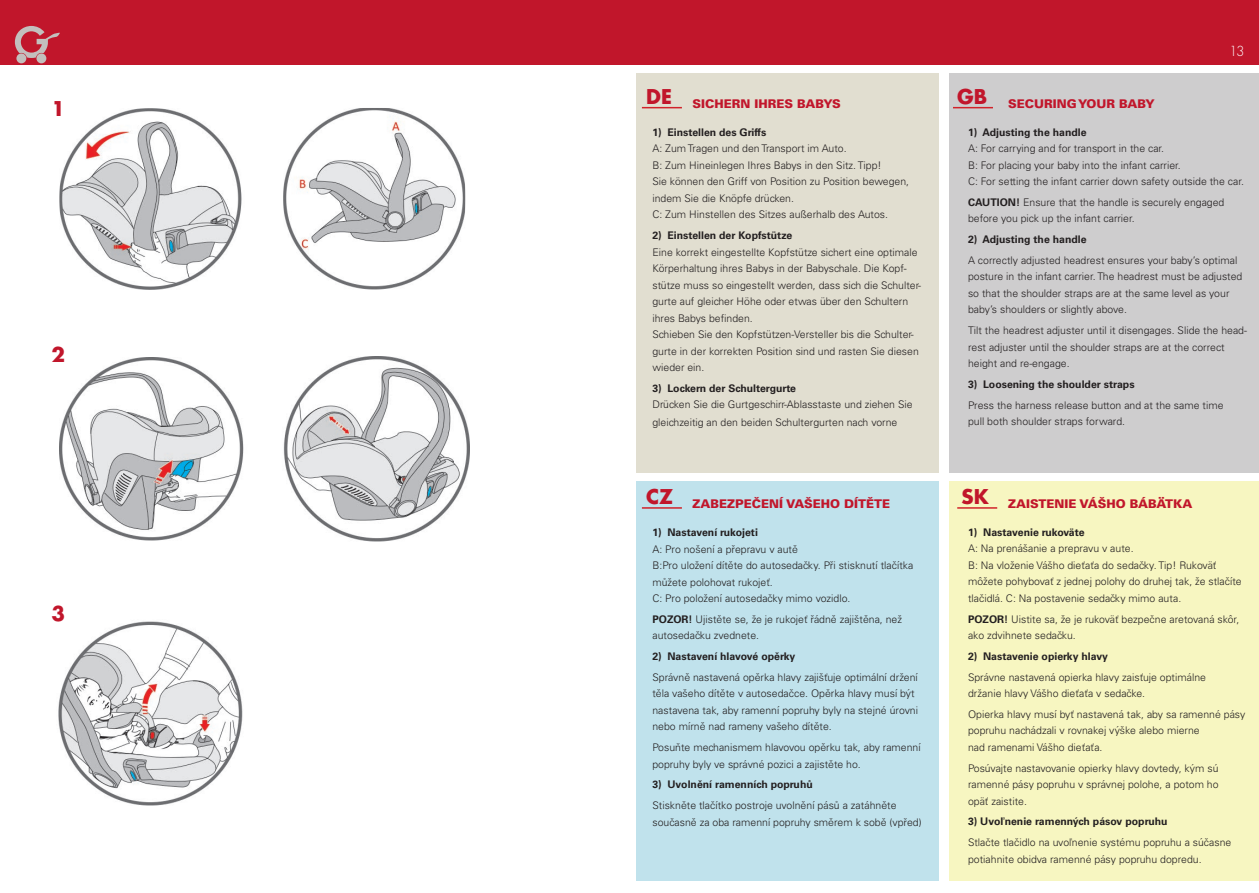
<style>
.page{position:relative;width:1259px;height:893px;background:#fff}
.page>*{position:absolute;margin:0;border:0;box-sizing:border-box;transform-origin:0 0}
.t1{font:700 19.8px "Futura";color:#c1162b}
.t2{font:300 13.5px "Futura";color:#fff}
.t3{font:900 12px "Univers CE";color:#c1162b}
.t4{font:300 10.5px/16.5px "Univers CE";color:#231f20}
.t5{font:700 10.5px "Univers CE";color:#231f20}
.s1{font-weight:700}
</style>
<div class="page">
<div style="left:0;top:0;width:1259px;height:65px;background:#c1162b"></div>
<svg style="left:15px;top:26px;width:45px;height:32px"></svg>
<div style="left:16px;top:53px;width:10px;height:10px;background:#c3bfbd;border-radius:50%"></div>
<div style="left:36px;top:53px;width:10px;height:10px;background:#c3bfbd;border-radius:50%"></div>
<div style="left:636px;top:73px;width:303px;height:400px;background:#e1ded0"></div>
<div style="left:949px;top:73px;width:310px;height:400px;background:#cecdce"></div>
<div style="left:636px;top:482px;width:303px;height:399px;background:#c0e2ec"></div>
<div style="left:949px;top:482px;width:310px;height:399px;background:#f7f6c1"></div>
<hr style="left:642px;top:107px;width:40px;height:1px;background:#d1232a">
<hr style="left:642px;top:507px;width:40px;height:2px;background:#d1232a">
<hr style="left:957px;top:507px;width:40px;height:2px;background:#d1232a">
<hr style="left:953px;top:107px;width:40px;height:1px;background:#d1232a">
<img style="left:59px;top:108px;width:183px;height:182px">
<img style="left:283px;top:108px;width:182px;height:182px">
<img style="left:59px;top:357px;width:185px;height:183px">
<img style="left:58px;top:621px;width:185px;height:185px">
<img style="left:283px;top:357px;width:186px;height:185px">
<h1 class="t1" style="left:51px;top:96px;width:15px">1</h1>
<h1 class="t1" style="left:51px;top:341px;width:15px">2</h1>
<h1 class="t1" style="left:51px;top:601px;width:15px">3</h1>
<p class="t2" style="left:1229px;top:43px;width:17px">13</p>
<h1 class="t1" style="left:646px;top:83px;width:27px">DE</h1>
<p class="t3" style="left:692px;top:96px;width:150px">SICHERN IHRES BABYS</p>
<h1 class="t1" style="left:957px;top:83px;width:32px">GB</h1>
<p class="t3" style="left:1008px;top:96px;width:10px">SECUR</p>
<p class="t3" style="left:1052px;top:96px;width:29px">ING YOUR</p>
<p class="t3" style="left:1119px;top:96px;width:10px">BABY</p>
<p class="t5" style="left:652px;top:126px;width:115px">1) Einstellen des Griffs</p>
<p class="t4" style="left:652px;top:141px;width:258px">A: Zum Tragen und den Transport im Auto.<br>B: Zum Hineinlegen Ihres Babys in den Sitz. Tipp!<br>Sie können den Griff von Position zu Position bewegen, indem Sie die Knöpfe drücken.<br>C: Zum Hinstellen des Sitzes außerhalb des Autos.</p>
<p class="t5" style="left:652px;top:229px;width:141px">2) Einstellen der Kopfstütze</p>
<p class="t4" style="left:652px;top:244px;width:270px">Eine korrekt eingestellte Kopfstütze sichert eine optimale Körperhaltung ihres Babys in der Babyschale. Die Kopf&shy;stütze muss so eingestellt werden, dass sich die Schulter&shy;gurte auf gleicher Höhe oder etwas über den Schultern ihres Babys befinden.<br>Schieben Sie den Kopfstützen-Versteller bis die Schulter&shy;gurte in der korrekten Position sind und rasten Sie diesen wieder ein.</p>
<p class="t5" style="left:652px;top:382px;width:145px">3) Lockern der Schultergurte</p>
<p class="t4" style="left:652px;top:396px;width:262px;line-height:18px">Drücken Sie die Gurtgeschirr-Ablasstaste und ziehen Sie gleichzeitig an den beiden Schultergurten nach vorne</p>
<p class="t5" style="left:968px;top:126px;width:120px">1) Adjusting the handle</p>
<p class="t4" style="left:968px;top:140px;width:277px">A: For carrying and for transport in the car.<br>B: For placing your baby into the infant carrier.<br>C: For setting the infant carrier down safety outside the car.</p>
<p class="t5" style="left:968px;top:196px;width:15px">Caution</p>
<p class="t4" style="left:968px;top:194px;width:258px;text-indent:48px"><span class="s1">!</span> Ensure that the handle is securely engaged before you pick up the infant carrier.</p>
<p class="t5" style="left:968px;top:233px;width:120px">2) Adjusting the handle</p>
<p class="t4" style="left:968px;top:252px;width:276px">A correctly adjusted headrest ensures your baby’s optimal posture in the infant carrier. The headrest must be adjusted so that the shoulder straps are at the same level as your baby’s shoulders or slightly above.</p>
<p class="t4" style="left:968px;top:322px;width:280px">Tilt the headrest adjuster until it disengages. Slide the head&shy;rest adjuster until the shoulder straps are at the correct height and re-engage.</p>
<p class="t5" style="left:968px;top:378px;width:168px">3) Loosening the shoulder straps</p>
<p class="t4" style="left:968px;top:397px;width:257px">Press the harness release button and at the same time pull both shoulder straps forward.</p>
<h1 class="t1" style="left:646px;top:484px;width:29px">CZ</h1>
<h1 class="t1" style="left:961px;top:484px;width:29px">SK</h1>
<p class="t3" style="left:692px;top:497px;width:199px">ZABEZPEČENÍ VAŠEHO DÍTĚTE</p>
<p class="t3" style="left:1008px;top:497px;width:186px">ZAISTENIE VÁŠHO BÁBÄTKA</p>
<p class="t5" style="left:652px;top:526px;width:107px">1) Nastavení rukojeti</p>
<p class="t4" style="left:652px;top:541px;width:262px">A: Pro nošení a přepravu v autě<br>B:Pro uložení dítěte do autosedačky. Při stisknutí tlačítka můžete polohovat rukojeť.<br>C: Pro položení autosedačky mimo vozidlo.</p>
<p class="t4" style="left:652px;top:611px;width:251px"><span class="s1">POZOR!</span> Ujistěte se, že je rukojeť řádně zajištěna, než autosedačku zvednete.</p>
<p class="t5" style="left:652px;top:650px;width:144px">2) Nastavení hlavové opěrky</p>
<p class="t4" style="left:652px;top:669px;width:267px">Správně nastavená opěrka hlavy zajišťuje optimální držení těla vašeho dítěte v autosedačce. Opěrka hlavy musí být nastavena tak, aby ramenní popruhy byly na stejné úrovni nebo mírně nad rameny vašeho dítěte.</p>
<p class="t4" style="left:652px;top:739px;width:270px">Posuňte mechanismem hlavovou opěrku tak, aby ramenní popruhy byly ve správné pozici a zajistěte ho.</p>
<p class="t5" style="left:652px;top:778px;width:162px">3) Uvolnění ramenních popruhů</p>
<p class="t4" style="left:652px;top:797px;width:271px">Stiskněte tlačítko postroje uvolnění pásů a zatáhněte současně za oba ramenní popruhy směrem k sobě (vpřed)</p>
<p class="t5" style="left:968px;top:526px;width:118px">1) Nastavenie rukoväte</p>
<p class="t4" style="left:968px;top:541px;width:275px">A: Na prenášanie a prepravu v aute.<br>B: Na vloženie Vášho dieťaťa do sedačky. Tip! Rukoväť môžete pohybovať z jednej polohy do druhej tak, že stlačíte tlačidlá. C: Na postavenie sedačky mimo auta.</p>
<p class="t5" style="left:968px;top:613px;width:15px">Pozor</p>
<p class="t4" style="left:968px;top:611px;width:273px;text-indent:36px"><span class="s1">!</span> Uistite sa, že je rukoväť bezpečne aretovaná skôr, ako zdvihnete sedačku.</p>
<p class="t5" style="left:968px;top:650px;width:142px">2) Nastavenie opierky hlavy</p>
<p class="t4" style="left:968px;top:669px;width:239px">Správne nastavená opierka hlavy zaisťuje optimálne držanie hlavy Vášho dieťaťa v sedačke.</p>
<p class="t4" style="left:968px;top:706px;width:279px">Opierka hlavy musí byť nastavená tak, aby sa ramenné pásy popruhu nachádzali v rovnakej výške alebo mierne<br>nad ramenami Vášho dieťaťa.</p>
<p class="t4" style="left:968px;top:760px;width:252px;text-align:justify">Posúvajte nastavovanie opierky hlavy dovtedy, kým sú ramenné pásy popruhu v správnej polohe, a potom ho opäť zaistite.</p>
<p class="t5" style="left:968px;top:816px;width:201px">3) Uvoľnenie ramenných pásov popruhu</p>
<p class="t4" style="left:968px;top:834px;width:265px">Stlačte tlačidlo na uvoľnenie systému popruhu a súčasne potiahnite obidva ramenné pásy popruhu dopredu.</p>
</div>
